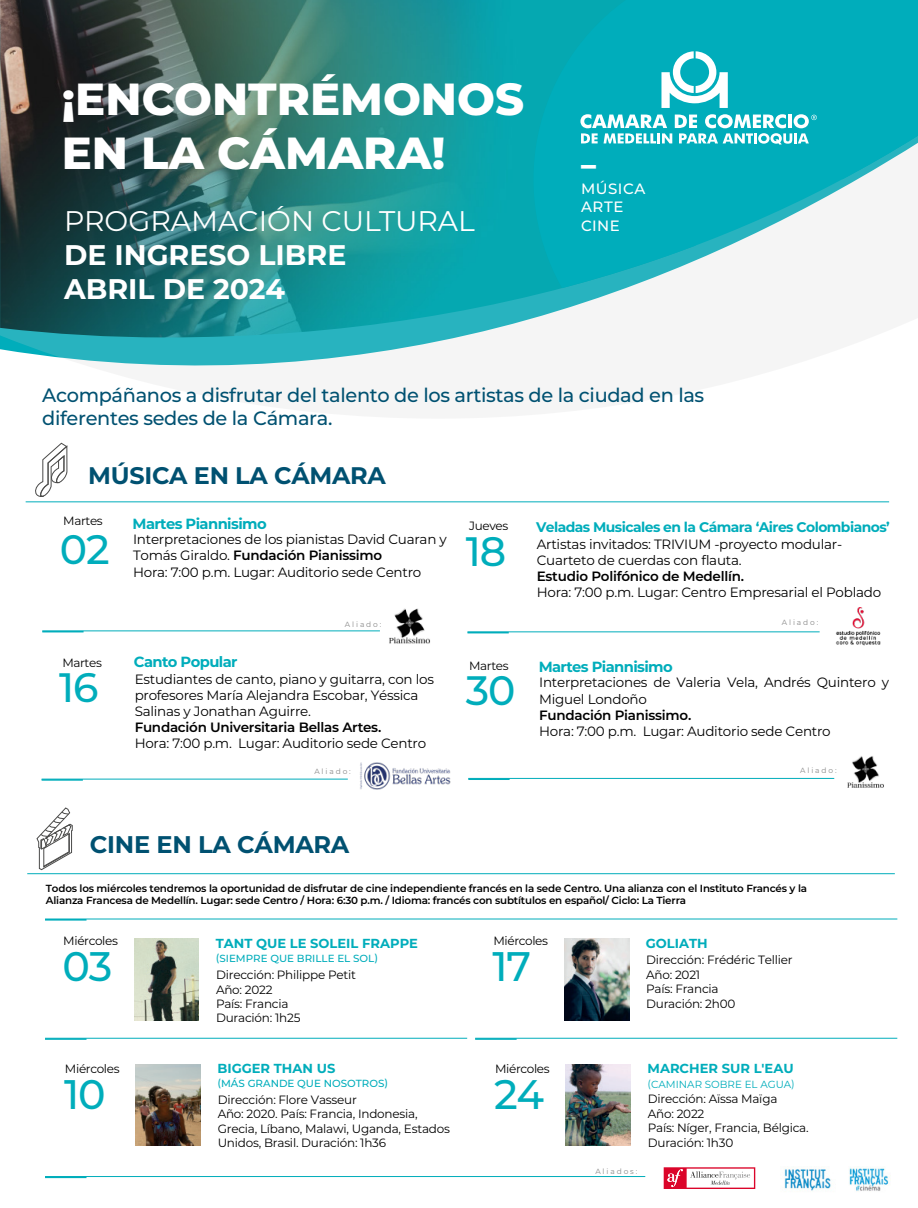
<style>
.page{position:relative;width:918px;height:1208px;background:#fff}
.page>*{position:absolute;margin:0;border:0;box-sizing:border-box;transform-origin:0 0}
.t1{font:800 44.85px/53.8px "Montserrat";color:#fff}
.t2{font:500 41.25px "Montserrat";letter-spacing:-.03em;color:#00adbb}
.t3{font:500 41.1px "Montserrat";letter-spacing:-.03em;color:#00adbb}
.t4{font:900 30.45px "Montserrat";color:#fff}
.t5{font:900 29.85px "Montserrat";color:#fff}
.t6{font:700 28.35px/34px "Montserrat";color:#fff}
.t7{font:28.35px "Montserrat";color:#fff}
.t8{font:700 24px "Montserrat";letter-spacing:-.01em;color:#005171}
.t9{font:500 19.35px/23.2px "Montserrat";letter-spacing:-.02em;color:#005171}
.t10{font:500 15.15px/18.6px "Montserrat";letter-spacing:.035em;color:#fff}
.t11{font:500 15px/18.3px "Montserrat";letter-spacing:.035em;color:#fff}
.t12{font:700 14.7px "Montserrat";letter-spacing:-.04em;color:#00adbb}
.t13{font:700 13.95px "Montserrat";letter-spacing:-.04em;color:#00adbb}
.t14{font:13.5px/16.2px "Montserrat";letter-spacing:-.02em;color:#000}
.t15{font:600 13.5px "Montserrat";letter-spacing:-.02em;color:#000}
.t16{font:700 13.05px "Montserrat";color:#00adbb}
.t17{font:12px/14.4px "Montserrat";letter-spacing:-.02em;color:#000}
.t18{font:600 10.35px/12.5px "Montserrat";letter-spacing:-.02em;color:#000}
.t19{font:500 10.35px "Montserrat";color:#00adbb}
.t20{font:10.35px "Montserrat";color:#00adbb}
.t21{font:7.5px "Montserrat";letter-spacing:.25em;color:#898989}
.s1{font-weight:600}
</style>
<div class="page">
<svg style="left:0;top:337px;width:459px;height:29px;fill:#28b3bf"></svg>
<img style="left:0;top:0;width:533px;height:337px">
<svg style="left:533px;top:288px;width:93px;height:31px"></svg>
<svg style="left:533px;top:0;width:385px;height:288px;fill:#00adbb"></svg>
<svg style="left:661px;top:51px;width:67px;height:57px"></svg>
<svg style="left:580px;top:114px;width:237px;height:44px"></svg>
<hr style="left:42px;top:630px;width:338px;height:1px;background:#00adbb">
<hr style="left:42px;top:631px;width:42px;height:1px;background:#00adbb">
<hr style="left:42px;top:778px;width:306px;height:1px;background:#00adbb">
<hr style="left:42px;top:779px;width:41px;height:1px;background:#00adbb">
<hr style="left:468px;top:778px;width:366px;height:1px;background:#00adbb">
<hr style="left:468px;top:778px;width:42px;height:2px;background:#00adbb">
<hr style="left:467px;top:631px;width:353px;height:1px;background:#00adbb">
<hr style="left:467px;top:632px;width:42px;height:1px;background:#00adbb">
<hr style="left:26px;top:501px;width:863px;height:1px;background:#00adbb">
<svg style="left:35px;top:442px;width:33px;height:55px"></svg>
<img style="left:360px;top:763px;width:90px;height:26px">
<img style="left:836px;top:608px;width:45px;height:38px">
<img style="left:389px;top:608px;width:41px;height:36px">
<img style="left:847px;top:756px;width:37px;height:32px">
<hr style="left:27px;top:873px;width:868px;height:1px;background:#00adbb">
<svg style="left:36px;top:807px;width:37px;height:63px"></svg>
<hr style="left:45px;top:918px;width:852px;height:1px;background:#00adbb">
<hr style="left:45px;top:919px;width:42px;height:1px;background:#00adbb">
<hr style="left:45px;top:1037px;width:422px;height:1px;background:#00adbb">
<hr style="left:45px;top:1038px;width:42px;height:1px;background:#00adbb">
<hr style="left:45px;top:1176px;width:600px;height:1px;background:#00adbb">
<hr style="left:45px;top:1176px;width:42px;height:2px;background:#00adbb">
<img style="left:134px;top:938px;width:65px;height:82px">
<img style="left:136px;top:1064px;width:65px;height:81px">
<hr style="left:475px;top:1037px;width:422px;height:1px;background:#00adbb">
<hr style="left:475px;top:1038px;width:42px;height:1px;background:#00adbb">
<img style="left:564px;top:938px;width:65px;height:82px">
<img style="left:566px;top:1064px;width:65px;height:81px">
<img style="left:784px;top:1166px;width:105px;height:25px">
<svg style="left:664px;top:1167px;width:91px;height:21px"></svg>
<h1 class="t1" style="left:62px;top:69px;width:464px">¡ENCONTRÉMONOS<br>EN LA CÁMARA!</h1>
<h3 class="t7" style="left:64px;top:202px;width:412px">PROGRAMACIÓN CULTURAL</h3>
<h3 class="t6" style="left:64px;top:237px;width:284px">DE INGRESO LIBRE<br>ABRIL DE 2024</h3>
<h3 class="t4" style="left:581px;top:130px;width:17px">_</h3>
<p class="t10" style="left:581px;top:177px;width:67px">MÚSICA<br>ARTE<br>CINE</p>
<h3 class="t5" style="left:581px;top:132px;width:16px">_</h3>
<p class="t11" style="left:581px;top:179px;width:66px">MÚSICA<br>ARTE<br>CINE</p>
<h3 class="t9" style="left:42px;top:383px;width:664px">Acompáñanos a disfrutar del talento de los artistas de la ciudad en las diferentes sedes de la Cámara.</h3>
<h3 class="t8" style="left:88px;top:458px;width:299px">MÚSICA EN LA CÁMARA</h3>
<p class="t17" style="left:63px;top:513px;width:41px">Martes</p>
<h3 class="t3" style="left:60px;top:521px;width:51px">02</h3>
<p class="t17" style="left:62px;top:655px;width:41px">Martes</p>
<h3 class="t3" style="left:59px;top:658px;width:41px">16</h3>
<p class="t12" style="left:133px;top:513px;width:136px">Martes Piannisimo</p>
<p class="t17" style="left:469px;top:517px;width:41px">Jueves</p>
<h3 class="t3" style="left:466px;top:522px;width:42px">18</h3>
<p class="t13" style="left:536px;top:517px;width:355px">Veladas Musicales en la Cámara ‘Aires Colombianos’</p>
<p class="t14" style="left:133px;top:531px;width:315px">Interpretaciones de los pianistas David Cuaran y<br>Tomás Giraldo. <span class="s1">Fundación Pianissimo<br></span>Hora: 7:00 p.m. Lugar: Auditorio sede Centro</p>
<p class="t14" style="left:537px;top:535px;width:307px">Artistas invitados: TRIVIUM -proyecto modular-<br>Cuarteto de cuerdas con flauta.</p>
<p class="t15" style="left:537px;top:566px;width:209px">Estudio Polifónico de Medellín.</p>
<p class="t14" style="left:537px;top:584px;width:346px">Hora: 7:00 p.m. Lugar: Centro Empresarial el Poblado</p>
<p class="t21" style="left:345px;top:619px;width:38px">Aliado:</p>
<p class="t21" style="left:782px;top:617px;width:38px">Aliado:</p>
<p class="t12" style="left:134px;top:651px;width:105px">Canto Popular</p>
<p class="t14" style="left:135px;top:670px;width:301px">Estudiantes de canto, piano y guitarra, con los profesores María Alejandra Escobar, Yéssica<br>Salinas y Jonathan Aguirre.</p>
<p class="t15" style="left:135px;top:717px;width:248px">Fundación Universitaria Bellas Artes.</p>
<p class="t14" style="left:135px;top:735px;width:293px">Hora: 7:00 p.m. Lugar: Auditorio sede Centro</p>
<p class="t17" style="left:469px;top:657px;width:41px">Martes</p>
<h3 class="t3" style="left:466px;top:662px;width:51px">30</h3>
<p class="t12" style="left:539px;top:656px;width:136px">Martes Piannisimo</p>
<p class="t14" style="left:539px;top:674px;width:351px">Interpretaciones de Valeria Vela, Andrés Quintero y<br>Miguel Londoño</p>
<p class="t15" style="left:539px;top:705px;width:154px">Fundación Pianissimo.</p>
<p class="t14" style="left:539px;top:722px;width:293px">Hora: 7:00 p.m. Lugar: Auditorio sede Centro</p>
<p class="t21" style="left:314px;top:766px;width:38px">Aliado:</p>
<p class="t21" style="left:800px;top:765px;width:38px">Aliado:</p>
<h3 class="t8" style="left:90px;top:827px;width:261px">CINE EN LA CÁMARA</h3>
<p class="t18" style="left:46px;top:881px;width:763px">Todos los miércoles tendremos la oportunidad de disfrutar de cine independiente francés en la sede Centro. Una alianza con el Instituto Francés y la<br>Alianza Francesa de Medellín. Lugar: sede Centro / Hora: 6:30 p.m. / Idioma: francés con subtítulos en español/ Ciclo: La Tierra</p>
<p class="t17" style="left:63px;top:933px;width:56px">Miércoles</p>
<h2 class="t2" style="left:62px;top:937px;width:51px">03</h2>
<p class="t17" style="left:65px;top:1061px;width:56px">Miércoles</p>
<h2 class="t2" style="left:64px;top:1065px;width:43px">10</h2>
<p class="t16" style="left:216px;top:934px;width:204px">TANT QUE LE SOLEIL FRAPPE</p>
<p class="t19" style="left:216px;top:950px;width:164px">(SIEMPRE QUE BRILLE EL SOL)</p>
<p class="t17" style="left:216px;top:967px;width:142px">Dirección: Philippe Petit<br>Año: 2022<br>País: Francia<br>Duración: 1h25</p>
<p class="t16" style="left:217px;top:1059px;width:120px">BIGGER THAN US</p>
<p class="t19" style="left:217px;top:1076px;width:172px">(MÁS GRANDE QUE NOSOTROS)</p>
<p class="t17" style="left:218px;top:1092px;width:234px">Dirección: Flore Vasseur<br>Año: 2020. País: Francia, Indonesia, Grecia, Líbano, Malawi, Uganda, Estados Unidos, Brasil. Duración: 1h36</p>
<p class="t17" style="left:493px;top:933px;width:56px">Miércoles</p>
<h2 class="t2" style="left:492px;top:937px;width:40px">17</h2>
<p class="t17" style="left:495px;top:1061px;width:56px">Miércoles</p>
<h2 class="t2" style="left:494px;top:1065px;width:52px">24</h2>
<p class="t16" style="left:646px;top:934px;width:63px">GOLIATH</p>
<p class="t17" style="left:646px;top:952px;width:148px">Dirección: Frédéric Tellier<br>Año: 2021<br>País: Francia<br>Duración: 2h00</p>
<p class="t21" style="left:595px;top:1166px;width:44px">Aliados:</p>
<p class="t16" style="left:648px;top:1059px;width:148px">MARCHER SUR L'EAU</p>
<p class="t20" style="left:648px;top:1077px;width:149px">(CAMINAR SOBRE EL AGUA)</p>
<p class="t17" style="left:648px;top:1091px;width:162px">Dirección: Aïssa Maïga<br>Año: 2022<br>País: Níger, Francia, Bélgica.<br>Duración: 1h30</p>
</div>
